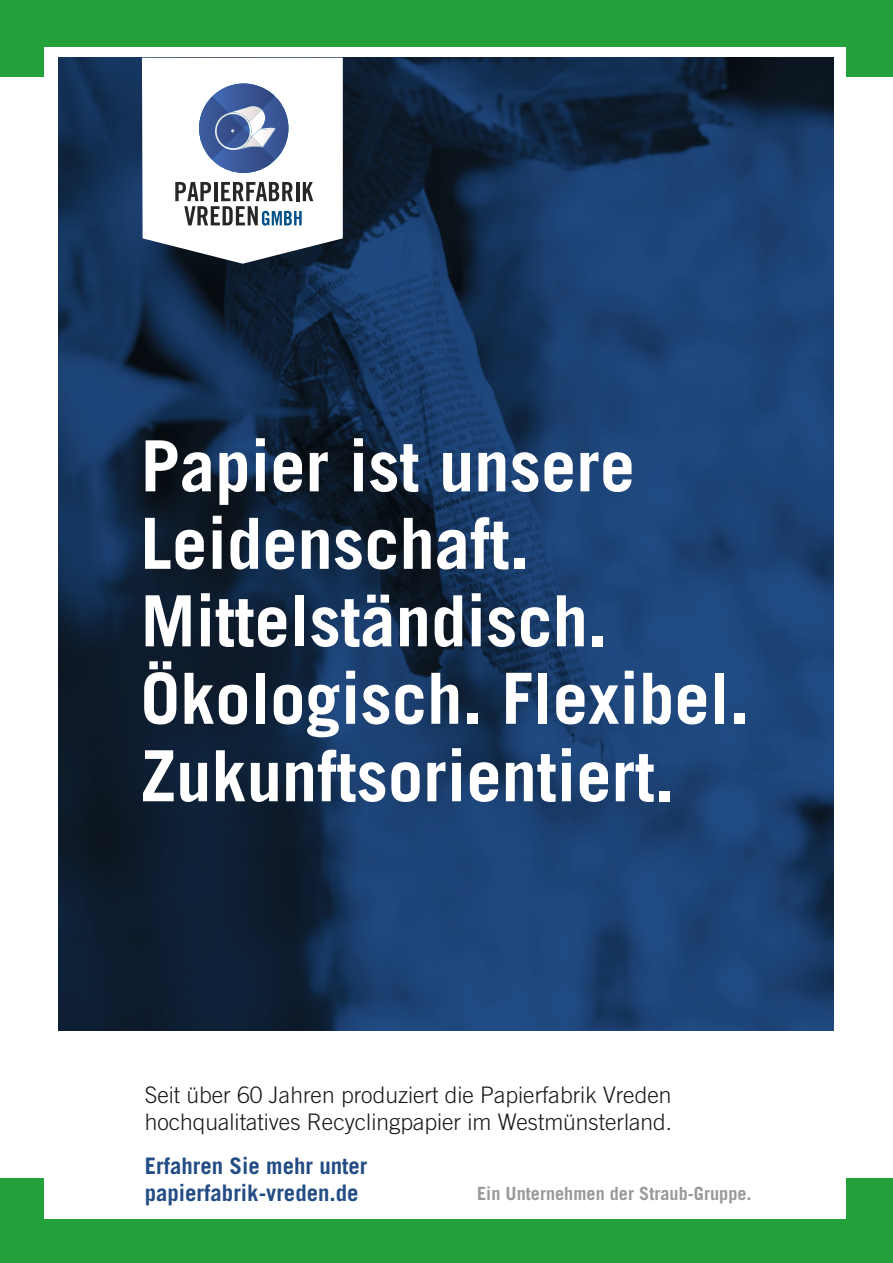
<style>
.page{position:relative;width:893px;height:1263px;background:#fff}
.page>*{position:absolute;margin:0;border:0;box-sizing:border-box;transform-origin:0 0}
.t1{font:700 70.65px/77.6px "Trade Gothic";color:#fff}
.t2{font:300 22.8px/27.3px "Trade Gothic";color:#191919}
.t3{font:700 22.8px/27.3px "Trade Gothic";color:#224c84}
.t4{font:700 18.3px "Trade Gothic";color:#9a9999}
</style>
<div class="page">
<div style="left:0;top:0;width:893px;height:77px;background:#23a13b"></div>
<div style="left:0;top:1178px;width:893px;height:85px;background:#23a13b"></div>
<div style="left:45px;top:47px;width:801px;height:1171px;background:#fff"></div>
<img style="left:59px;top:58px;width:775px;height:973px">
<svg style="left:142px;top:58px;width:201px;height:206px"></svg>
<p class="t1" style="left:141px;top:426px;width:610px">Papier ist unsere<br>Leidenschaft.<br>Mittelständisch.<br>Ökologisch. Flexibel.<br>Zukunftsorientiert.</p>
<p class="t2" style="left:145px;top:1081px;width:529px">Seit über 60 Jahren produziert die Papierfabrik Vreden hochqualitatives Recyclingpapier im Westmünsterland.</p>
<p class="t3" style="left:145px;top:1151px;width:224px">Erfahren Sie mehr unter papierfabrik-vreden.de</p>
<p class="t4" style="left:477px;top:1183px;width:276px">Ein Unternehmen der Straub-Gruppe.</p>
</div>
